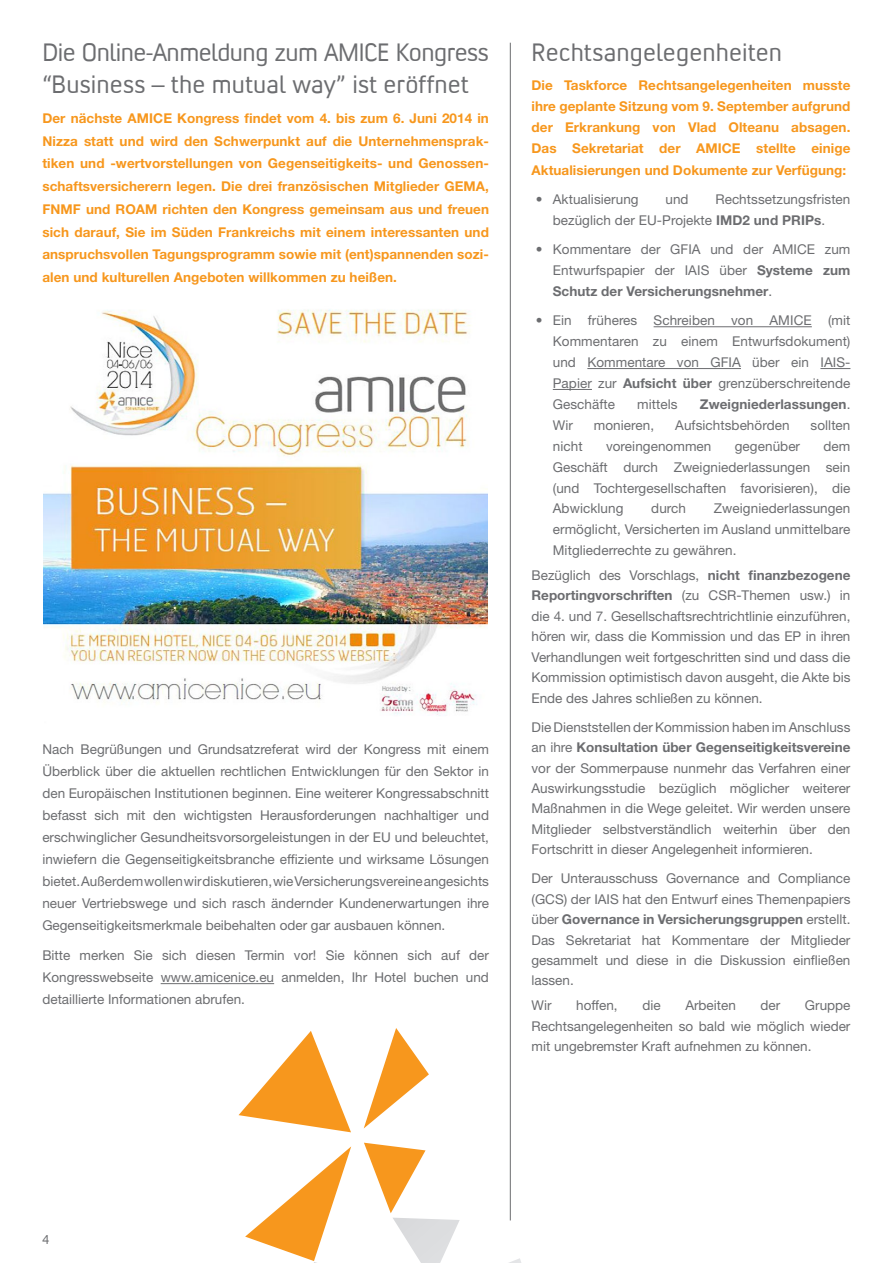
<style>
.page{position:relative;width:893px;height:1263px;background:#fff}
.page>*{position:absolute;margin:0;border:0;box-sizing:border-box;transform-origin:0 0}
.Amice_TITEL{font:25.5px/31.8px "Convection";letter-spacing:-.015em;color:#6c6d70}
.Amice_TITEL-2{font:25.5px "Convection";letter-spacing:.005em;color:#6c6d70}
.Amice_body_copy{font:13.5px/20.4px "Helvetica Neue LT Std";color:#6c6d70;text-align:justify}
.Amice_ORANGE{font:700 13.5px/22.8px "Helvetica Neue LT Std";letter-spacing:.005em;color:#f7971d;text-align:justify}
.t1{font:700 13.5px "Helvetica Neue LT Std";letter-spacing:.005em;color:#6c6d70}
.t2{font:13.05px "Convection";color:#6c6d70}
.s1{font-weight:700}
.s2{font-weight:400}
</style>
<div class="page">
<hr style="left:510px;top:43px;width:1px;height:1177px;background:#6c6d70">
<hr style="left:161px;top:983px;width:113px;height:1px;background:#6c6d70">
<img style="left:44px;top:309px;width:444px;height:407px">
<hr style="left:654px;top:326px;width:158px;height:1px;background:#6c6d70">
<hr style="left:587px;top:368px;width:154px;height:1px;background:#6c6d70">
<hr style="left:820px;top:368px;width:30px;height:1px;background:#6c6d70">
<hr style="left:553px;top:389px;width:39px;height:1px;background:#6c6d70">
<svg style="left:239px;top:1031px;width:112px;height:101px"></svg>
<svg style="left:364px;top:1028px;width:65px;height:100px"></svg>
<svg style="left:509px;top:1258px;width:12px;height:5px"></svg>
<svg style="left:245px;top:1146px;width:106px;height:117px"></svg>
<svg style="left:364px;top:1143px;width:96px;height:120px"></svg>
<p class="Amice_TITEL" style="left:42px;top:35px;width:448px">Die Online-Anmeldung zum AMICE Kongress “Business – the mutual way” ist eröffnet</p>
<p class="Amice_ORANGE" style="left:42px;top:106px;width:448px">Der nächste AMICE Kongress findet vom 4. bis zum 6. Juni 2014 in Nizza statt und wird den Schwerpunkt auf die Unternehmensprak&shy;tiken und -wertvorstellungen von Gegenseitigkeits- und Genossen&shy;schaftsversicherern legen. Die drei französischen Mitglieder GEMA, FNMF und ROAM richten den Kongress gemeinsam aus und freuen sich darauf, Sie im Süden Frankreichs mit einem interessanten und anspruchsvollen Tagungsprogramm sowie mit (ent)spannenden sozi&shy;alen und kulturellen Angeboten willkommen zu heißen.</p>
<p class="Amice_body_copy" style="left:42px;top:738px;width:448px;line-height:22px">Nach Begrüßungen und Grundsatzreferat wird der Kongress mit einem Überblick über die aktuellen rechtlichen Entwicklungen für den Sektor in den Europäischen Institutionen beginnen. Eine weiterer Kongressabschnitt befasst sich mit den wichtigsten Herausforderungen nachhaltiger und erschwinglicher Gesundheitsvorsorgeleistungen in der EU und beleuchtet, inwiefern die Gegenseitigkeitsbranche effiziente und wirksame Lösungen bietet. Außerdem wollen wir diskutieren, wie Versicherungsvereine angesichts neuer Vertriebswege und sich rasch ändernder Kundenerwartungen ihre Gegenseitigkeitsmerkmale beibehalten oder gar ausbauen können.</p>
<p class="Amice_body_copy" style="left:42px;top:944px;width:448px;line-height:22px">Bitte merken Sie sich diesen Termin vor! Sie können sich auf der Kongresswebseite www.amicenice.eu anmelden, Ihr Hotel buchen und detaillierte Informationen abrufen.</p>
<p class="Amice_TITEL-2" style="left:531px;top:36px;width:252px">Rechtsangelegenheiten</p>
<p class="Amice_ORANGE" style="left:531px;top:74px;width:320px;line-height:21.1px">Die Taskforce Rechtsangelegenheiten musste ihre geplante Sitzung vom 9. September aufgrund der Erkrankung von Vlad Olteanu absagen.<br>Das Sekretariat der AMICE stellte einige Aktualisierungen und Dokumente zur Verfügung:</p>
<p class="Amice_body_copy" style="left:536px;top:189px;width:104px">• Aktualisierung</p>
<p class="Amice_body_copy" style="left:665px;top:189px;width:25px">und</p>
<p class="Amice_body_copy" style="left:553px;top:188px;width:299px;line-height:20.9px;text-indent:163px">Rechtssetzungsfristen bezüglich der EU-Projekte <span class="s1">IMD2 und PRIPs</span>.</p>
<p class="Amice_body_copy" style="left:553px;top:239px;width:299px;line-height:20.9px;text-indent:-17px">• Kommentare der GFIA und der AMICE zum Entwurfspapier der IAIS über <span class="s1">Systeme zum Schutz der Versicherungsnehmer</span>.</p>
<p class="Amice_body_copy" style="left:553px;top:310px;width:299px;line-height:20.9px;text-indent:-17px">• Ein früheres Schreiben von AMICE (mit Kommentaren zu einem Entwurfsdokument) und Kommentare von GFIA über ein IAIS-Papier zur <span class="s1">Aufsicht über</span> grenzüberschreitende Geschäfte</p>
<p class="Amice_body_copy" style="left:637px;top:394px;width:42px">mittels</p>
<p class="t1" style="left:700px;top:396px;width:152px">Zweigniederlassungen<span class="s2">.</span></p>
<p class="Amice_body_copy" style="left:553px;top:415px;width:22px">Wir</p>
<p class="Amice_body_copy" style="left:594px;top:415px;width:62px">monieren,</p>
<p class="Amice_body_copy" style="left:675px;top:415px;width:116px">Aufsichtsbehörden</p>
<p class="Amice_body_copy" style="left:810px;top:415px;width:41px">sollten</p>
<p class="Amice_body_copy" style="left:553px;top:436px;width:31px">nicht</p>
<p class="Amice_body_copy" style="left:606px;top:436px;width:107px">voreingenommen</p>
<p class="Amice_body_copy" style="left:735px;top:436px;width:67px">gegenüber</p>
<p class="Amice_body_copy" style="left:553px;top:435px;width:299px;line-height:20.9px;text-indent:271px">dem Geschäft durch Zweigniederlassungen sein (und Tochtergesellschaften favorisieren), die Abwicklung</p>
<p class="Amice_body_copy" style="left:553px;top:498px;width:299px;line-height:20.9px;text-indent:161px">Zweigniederlassungen ermöglicht, Versicherten im Ausland unmittelbare Mitgliederrechte zu gewähren.</p>
<p class="Amice_body_copy" style="left:531px;top:565px;width:320px">Bezüglich des Vorschlags, <span class="s1">nicht finanzbezogene Reportingvorschriften</span> (zu CSR-Themen usw.) in die 4. und 7. Gesellschaftsrechtrichtlinie einzuführen, hören wir, dass die Kommission und das EP in ihren Verhandlungen weit fortgeschritten sind und dass die Kommission optimistisch davon ausgeht, die Akte bis Ende des Jahres schließen zu können.</p>
<p class="Amice_body_copy" style="left:531px;top:716px;width:320px">Die Dienststellen der Kommission haben im Anschluss an ihre <span class="s1">Konsultation über Gegenseitigkeitsvereine </span>vor der Sommerpause nunmehr das Verfahren einer Auswirkungsstudie bezüglich möglicher weiterer Maßnahmen in die Wege geleitet. Wir werden unsere Mitglieder selbstverständlich weiterhin über den Fortschritt in dieser Angelegenheit informieren.</p>
<p class="Amice_body_copy" style="left:531px;top:868px;width:320px">Der Unterausschuss Governance and Compliance (GCS) der IAIS hat den Entwurf eines Themenpapiers über <span class="s1">Governance in Versicherungsgruppen</span> erstellt.<br>Das Sekretariat hat Kommentare der Mitglieder gesammelt und diese in die Diskussion einfließen lassen.</p>
<p class="Amice_body_copy" style="left:531px;top:995px;width:21px">Wir</p>
<p class="Amice_body_copy" style="left:576px;top:995px;width:43px">hoffen,</p>
<p class="Amice_body_copy" style="left:642px;top:995px;width:20px">die</p>
<p class="Amice_body_copy" style="left:685px;top:995px;width:52px">Arbeiten</p>
<p class="Amice_body_copy" style="left:760px;top:995px;width:21px">der</p>
<p class="Amice_body_copy" style="left:651px;top:498px;width:36px">durch</p>
<p class="Amice_body_copy" style="left:531px;top:995px;width:320px;text-indent:273px">Gruppe Rechtsangelegenheiten so bald wie möglich wieder mit ungebremster Kraft aufnehmen zu können.</p>
<p class="t2" style="left:43px;top:1231px;width:8px">4</p>
</div>
